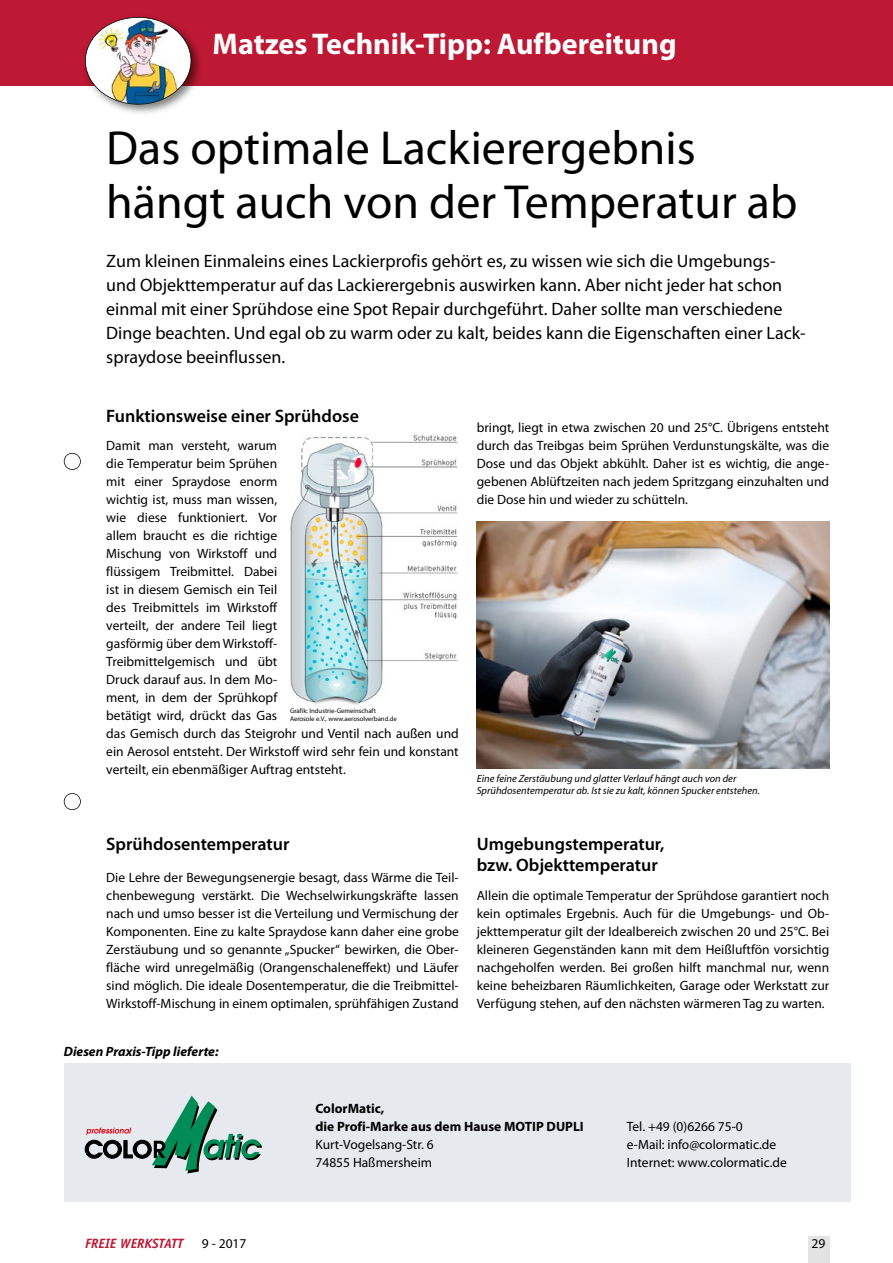
<style>
.page{position:relative;width:893px;height:1263px;background:#fff}
.page>*{position:absolute;margin:0;border:0;box-sizing:border-box;transform-origin:0 0}
.t1{font:48px/54px "Myriad Pro";color:#000}
.t2{font:700 30px "Myriad Pro";color:#fff}
.t3{font:18px/24px "Myriad Pro";color:#000}
.t4{font:600 18px/21.6px "Myriad Pro";color:#000}
.t5{font:13.5px/18px "Myriad Pro";color:#000}
.t6{font:700 13.5px/18px "Myriad Pro";color:#000}
.t7{font:italic 700 13.5px "Myriad Pro";color:#000}
.t8{font:italic 700 13.5px "Officina Sans";color:#bd1834}
.t9{font:italic 10.5px/12.6px "Myriad Pro";color:#000}
.t10{font:6.75px/8.1px "Myriad Pro";color:#000}
</style>
<div class="page">
<div style="left:808px;top:1236px;width:21px;height:27px;background:#e3e3e3"></div>
<div style="left:0;top:0;width:893px;height:85px;background:#bd1834"></div>
<img style="left:83px;top:40px;width:127px;height:73px">
<img style="left:85px;top:17px;width:106px;height:88px">
<svg style="left:64px;top:453px;width:17px;height:17px"></svg>
<svg style="left:64px;top:793px;width:17px;height:17px"></svg>
<div style="left:64px;top:1063px;width:787px;height:139px;background:#e6e9ee"></div>
<svg style="left:85px;top:1095px;width:177px;height:78px"></svg>
<img style="left:290px;top:435px;width:168px;height:270px">
<img style="left:477px;top:522px;width:352px;height:247px">
<h2 class="t2" style="left:213px;top:24px;width:465px">Matzes Technik-Tipp: Aufbereitung</h2>
<h1 class="t1" style="left:106px;top:120px;width:692px">Das optimale Lackierergebnis hängt auch von der Temperatur ab</h1>
<p class="t3" style="left:106px;top:248px;width:701px">Zum kleinen Einmaleins eines Lackierprofis gehört es, zu wissen wie sich die Umgebungs&shy;und Objekttemperatur auf das Lackierergebnis auswirken kann. Aber nicht jeder hat schon einmal mit einer Sprühdose eine Spot Repair durchgeführt. Daher sollte man verschiedene Dinge beachten. Und egal ob zu warm oder zu kalt, beides kann die Eigenschaften einer Lack&shy;spraydose beeinflussen.</p>
<h3 class="t4" style="left:106px;top:405px;width:254px">Funktionsweise einer Sprühdose</h3>
<p class="t5" style="left:106px;top:436px;width:354px">Damit man versteht, warum<br>die Temperatur beim Sprühen<br>mit einer Spraydose enorm<br>wichtig ist, muss man wissen,<br>wie diese funktioniert. Vor<br>allem braucht es die richtige<br>Mischung von Wirkstoff und<br>flüssigem Treibmittel. Dabei<br>ist in diesem Gemisch ein Teil<br>des Treibmittels im Wirkstoff<br>verteilt, der andere Teil liegt<br>gasförmig über dem Wirkstoff-<br>Treibmittelgemisch und übt<br>Druck darauf aus. In dem Mo-<br>ment, in dem der Sprühkopf<br>betätigt wird, drückt das Gas<br>das Gemisch durch das Steigrohr und Ventil nach außen und ein Aerosol entsteht. Der Wirkstoff wird sehr fein und konstant verteilt, ein ebenmäßiger Auftrag entsteht.</p>
<p class="t10" style="left:290px;top:707px;width:108px">Grafik: Industrie-Gemeinschaft<br>Aerosole e.V., www.aerosolverband.de</p>
<h3 class="t4" style="left:106px;top:832px;width:185px">Sprühdosentemperatur</h3>
<p class="t5" style="left:106px;top:868px;width:354px;text-align:justify">Die Lehre der Bewegungsenergie besagt, dass Wärme die Teil&shy;chenbewegung verstärkt. Die Wechselwirkungskräfte lassen nach und umso besser ist die Verteilung und Vermischung der Komponenten. Eine zu kalte Spraydose kann daher eine grobe Zerstäubung und so genannte „Spucker“ bewirken, die Ober&shy;fläche wird unregelmäßig (Orangenschaleneffekt) und Läufer sind möglich. Die ideale Dosentemperatur, die die Treibmittel-Wirkstoff-Mischung in einem optimalen, sprühfähigen Zustand</p>
<p class="t7" style="left:64px;top:1043px;width:156px">Diesen Praxis-Tipp lieferte:</p>
<p class="t5" style="left:477px;top:418px;width:354px;text-align:justify">bringt, liegt in etwa zwischen 20 und 25°C. Übrigens entsteht durch das Treibgas beim Sprühen Verdunstungskälte, was die Dose und das Objekt abkühlt. Daher ist es wichtig, die ange&shy;gebenen Ablüftzeiten nach jedem Spritzgang einzuhalten und die Dose hin und wieder zu schütteln.</p>
<p class="t9" style="left:477px;top:772px;width:285px">Eine feine Zerstäubung und glatter Verlauf hängt auch von der<br>Sprühdosentemperatur ab. Ist sie zu kalt, können Spucker entstehen.</p>
<h3 class="t4" style="left:477px;top:832px;width:189px">Umgebungstemperatur, bzw. Objekttemperatur</h3>
<p class="t5" style="left:477px;top:886px;width:354px;text-align:justify">Allein die optimale Temperatur der Sprühdose garantiert noch kein optimales Ergebnis. Auch für die Umgebungs- und Ob&shy;jekttemperatur gilt der Idealbereich zwischen 20 und 25°C. Bei kleineren Gegenständen kann mit dem Heißluftfön vorsichtig nachgeholfen werden. Bei großen hilft manchmal nur, wenn keine beheizbaren Räumlichkeiten, Garage oder Werkstatt zur Verfügung stehen, auf den nächsten wärmeren Tag zu warten.</p>
<p class="t6" style="left:315px;top:1099px;width:270px">ColorMatic,<br>die Profi-Marke aus dem Hause MOTIP DUPLI</p>
<p class="t5" style="left:315px;top:1135px;width:120px">Kurt-Vogelsang-Str. 6<br>74855 Haßmersheim</p>
<p class="t5" style="left:627px;top:1117px;width:162px">Tel. +49 (0)6266 75-0<br>e-Mail: info@colormatic.de<br>Internet: www.colormatic.de</p>
<p class="t8" style="left:85px;top:1235px;width:100px">FREIE WERKSTATT</p>
<p class="t5" style="left:202px;top:1234px;width:46px">9 - 2017</p>
<p class="t5" style="left:812px;top:1234px;width:15px">29</p>
</div>
